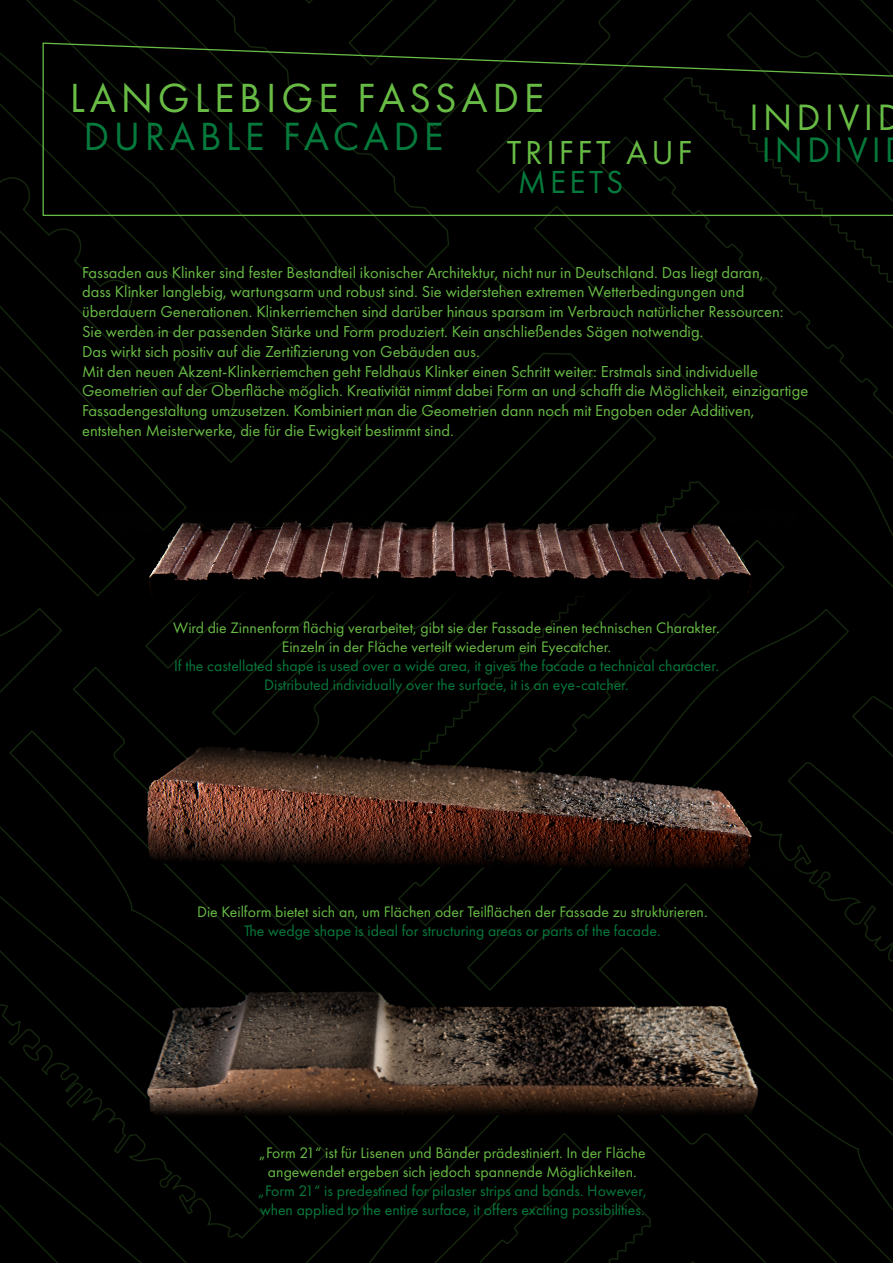
<style>
.page{position:relative;width:893px;height:1263px;background:#fff}
.page>*{position:absolute;margin:0;border:0;box-sizing:border-box;transform-origin:0 0}
.t1{font:42.3px "Futura PT";letter-spacing:.11em;color:#68bc45}
.t2{font:40.8px "Futura PT";letter-spacing:.11em;color:#067a3c}
.t3{font:38.1px "Futura PT";letter-spacing:.11em;color:#68bc45}
.t4{font:36.75px "Futura PT";letter-spacing:.11em;color:#067a3c}
.t5{font:34.5px "Futura PT";letter-spacing:.11em;color:#68bc45}
.t6{font:33.15px "Futura PT";letter-spacing:.11em;color:#067a3c}
.t7{font:16.5px/19.8px "Futura PT";color:#68bc45}
.t8{font:15.75px/18.9px "Futura PT";color:#68bc45;text-align:center}
.t9{font:15.75px/18.9px "Futura PT";color:#067a3c;text-align:center}
</style>
<div class="page">
<div style="left:0;top:598px;width:64px;height:67px;background:#000"></div>
<div style="left:144px;top:272px;width:706px;height:704px;background:#000"></div>
<div style="left:0;top:0;width:451px;height:598px;background:#000"></div>
<div style="left:0;top:665px;width:456px;height:598px;background:#000"></div>
<div style="left:140px;top:1153px;width:394px;height:110px;background:#000"></div>
<div style="left:534px;top:694px;width:359px;height:569px;background:#000"></div>
<div style="left:532px;top:0;width:361px;height:589px;background:#000"></div>
<div style="left:160px;top:0;width:699px;height:42px;background:#000"></div>
<img style="left:100px;top:468px;width:697px;height:160px">
<img style="left:114px;top:720px;width:671px;height:158px">
<img style="left:109px;top:976px;width:681px;height:177px">
<svg style="left:42px;top:42px;width:851px;height:175px"></svg>
<h1 class="t1" style="left:70px;top:73px;width:476px">LANGLEBIGE FASSADE</h1>
<h2 class="t2" style="left:84px;top:112px;width:361px">DURABLE FACADE</h2>
<h3 class="t5" style="left:507px;top:132px;width:187px">TRIFFT AUF</h3>
<h3 class="t6" style="left:518px;top:162px;width:107px">MEETS</h3>
<h3 class="t3" style="left:750px;top:95px;width:153px">INDIVID</h3>
<h3 class="t4" style="left:762px;top:128px;width:120px">INDIVI</h3>
<p class="t7" style="left:82px;top:262px;width:728px">Fassaden aus Klinker sind fester Bestandteil ikonischer Architektur, nicht nur in Deutschland. Das liegt daran,<br>dass Klinker langlebig, wartungsarm und robust sind. Sie widerstehen extremen Wetterbedingungen und überdauern Generationen. Klinkerriemchen sind darüber hinaus sparsam im Verbrauch natürlicher Ressourcen:<br>Sie werden in der passenden Stärke und Form produziert. Kein anschließendes Sägen notwendig.<br>Das wirkt sich positiv auf die Zertifizierung von Gebäuden aus.<br>Mit den neuen Akzent-Klinkerriemchen geht Feldhaus Klinker einen Schritt weiter: Erstmals sind individuelle Geometrien auf der Oberfläche möglich. Kreativität nimmt dabei Form an und schafft die Möglichkeit, einzigartige Fassadengestaltung umzusetzen. Kombiniert man die Geometrien dann noch mit Engoben oder Additiven, entstehen Meisterwerke, die für die Ewigkeit bestimmt sind.</p>
<p class="t8" style="left:173px;top:618px;width:548px">Wird die Zinnenform flächig verarbeitet, gibt sie der Fassade einen technischen Charakter.<br>Einzeln in der Fläche verteilt wiederum ein Eyecatcher.</p>
<p class="t9" style="left:174px;top:656px;width:546px">If the castellated shape is used over a wide area, it gives the facade a technical character.<br>Distributed individually over the surface, it is an eye-catcher.</p>
<p class="t8" style="left:197px;top:902px;width:512px">Die Keilform bietet sich an, um Flächen oder Teilflächen der Fassade zu strukturieren.</p>
<p class="t9" style="left:244px;top:921px;width:418px">The wedge shape is ideal for structuring areas or parts of the facade.</p>
<p class="t8" style="left:259px;top:1143px;width:388px">„Form 21“ ist für Lisenen und Bänder prädestiniert. In der Fläche angewendet ergeben sich jedoch spannende Möglichkeiten.</p>
<p class="t9" style="left:258px;top:1181px;width:390px;text-align:left">„Form 21“ is predestined for pilaster strips and bands. However, when applied to the entire surface, it offers exciting possibilities.</p>
</div>
